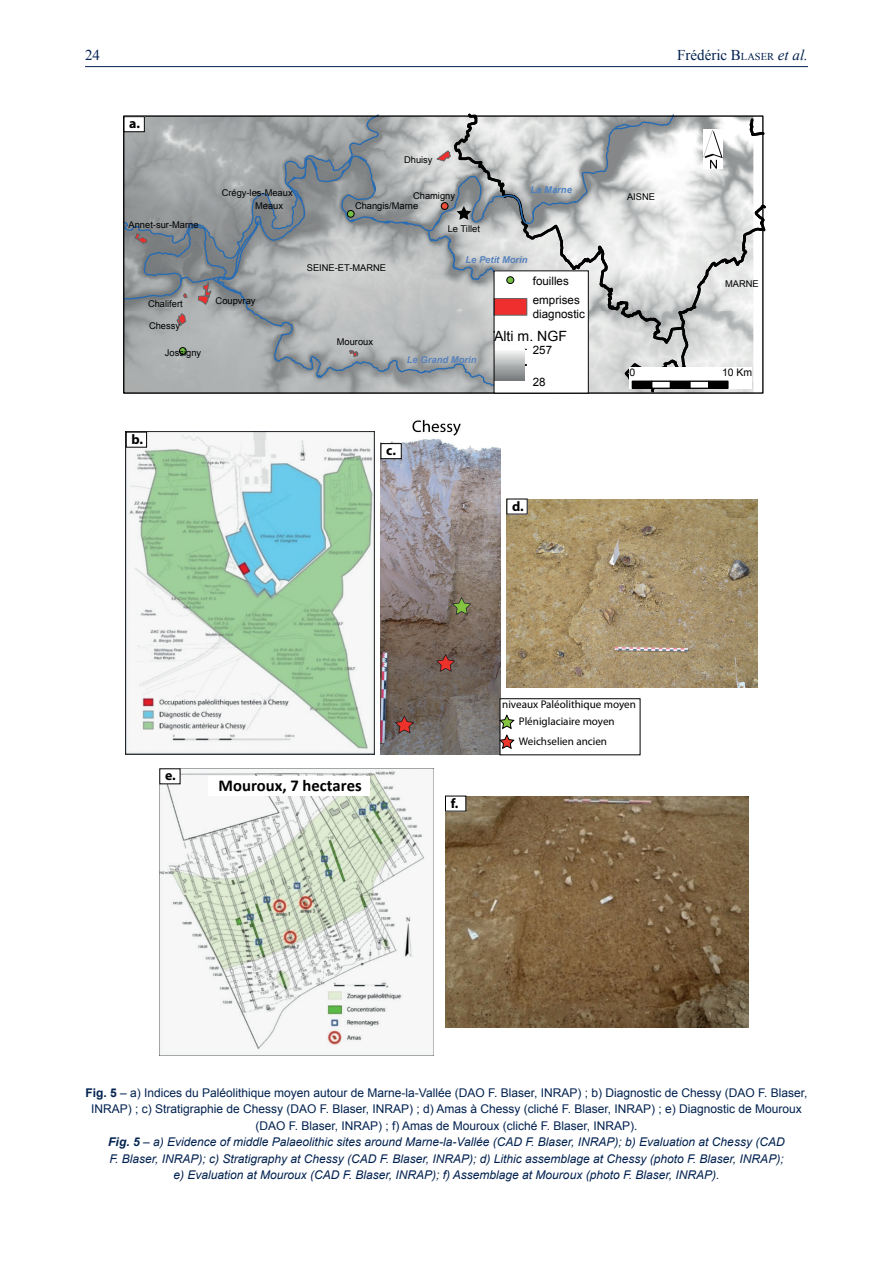
<style>
.page{position:relative;width:893px;height:1263px;background:#fff}
.page>*{position:absolute;margin:0;border:0;box-sizing:border-box;transform-origin:0 0}
.t1{font:55.65px "ESRI North";color:#000001}
.t2{font:700 16.65px "Calibri";color:#000001}
.t3{font:15px "Times New Roman";color:#00214f}
.t4{font:14.1px "Arial";color:#000001}
.t5{font:700 13.8px "Myriad Pro";color:#000001}
.t6{font:italic 12px/16.5px "Arial";color:#00214f;text-align:center}
.t7{font:11.55px/13.5px "Arial";color:#000001}
.t8{font:11.1px/17.2px "Myriad Pro";color:#000001;text-align:center}
.t9{font:10.5px "Arial";color:#000001}
.t10{font:italic 700 9.45px "Arial";color:#5782bd}
.t11{font:italic 700 9.45px "Arial";color:#4b81c2}
.t12{font:9.3px "Arial";color:#000001}
.s1{font-size:10.5px}
.s2{font-style:italic}
.s3{font-weight:700;font-style:normal}
.s4{font-style:normal}
.s5{font-weight:700}
</style>
<div class="page">
<hr style="left:85px;top:66px;width:723px;height:1px;background:#00214f">
<img style="left:381px;top:420px;width:119px;height:335px">
<img style="left:126px;top:431px;width:248px;height:324px">
<img style="left:507px;top:499px;width:251px;height:188px">
<img style="left:159px;top:768px;width:275px;height:287px">
<div style="left:208px;top:776px;width:161px;height:20px;background:#fff"></div>
<img style="left:445px;top:796px;width:304px;height:231px">
<svg style="left:122px;top:113px;width:644px;height:281px;background:#b5b8ba"></svg>
<div style="left:500px;top:698px;width:140px;height:57px;border:1px solid #000001"></div>
<div style="left:124px;top:117px;width:20px;height:15px;background:#fff"></div>
<div style="left:124px;top:116px;width:21px;height:16px;border:1px solid #000001"></div>
<div style="left:126px;top:432px;width:21px;height:15px;background:#fff"></div>
<div style="left:126px;top:432px;width:21px;height:15px;border:1px solid #000001"></div>
<div style="left:381px;top:444px;width:20px;height:15px;background:#fff"></div>
<div style="left:381px;top:443px;width:21px;height:16px;border:1px solid #000001"></div>
<div style="left:507px;top:499px;width:20px;height:15px;background:#fff"></div>
<div style="left:160px;top:769px;width:20px;height:15px;background:#fff"></div>
<div style="left:445px;top:796px;width:21px;height:15px;background:#fff"></div>
<svg style="left:499px;top:714px;width:16px;height:35px"></svg>
<p class="t3" style="left:85px;top:45px;width:16px">24</p>
<p class="t3" style="left:677px;top:45px;width:132px">Frédéric B<span class="s1">LASER</span> <span class="s2">et al.</span></p>
<p class="t5" style="left:129px;top:115px;width:12px">a.</p>
<p class="t12" style="left:129px;top:219px;width:71px">Annet-sur-Marne</p>
<p class="t12" style="left:148px;top:297px;width:36px">Chalifert</p>
<p class="t12" style="left:149px;top:320px;width:33px">Chessy</p>
<p class="t12" style="left:165px;top:347px;width:38px">Jossigny</p>
<p class="t12" style="left:404px;top:153px;width:30px">Dhuisy</p>
<p class="t12" style="left:222px;top:186px;width:73px">Crégy-les-Meaux</p>
<p class="t12" style="left:255px;top:199px;width:29px">Meaux</p>
<p class="t12" style="left:413px;top:190px;width:43px">Chamigny</p>
<p class="t12" style="left:355px;top:199px;width:65px">Changis/Marne</p>
<p class="t11" style="left:531px;top:183px;width:43px">La Marne</p>
<p class="t12" style="left:448px;top:222px;width:34px">Le Tillet</p>
<p class="t12" style="left:307px;top:262px;width:81px">SEINE-ET-MARNE</p>
<p class="t10" style="left:465px;top:253px;width:64px">Le Petit Morin</p>
<p class="t7" style="left:533px;top:274px;width:38px">fouilles</p>
<p class="t12" style="left:216px;top:295px;width:41px">Coupvray</p>
<p class="t12" style="left:337px;top:335px;width:38px">Mouroux</p>
<p class="t10" style="left:407px;top:353px;width:71px">Le Grand Morin</p>
<p class="t7" style="left:533px;top:293px;width:54px">emprises diagnostic</p>
<p class="t4" style="left:494px;top:327px;width:75px">Alti m. NGF</p>
<p class="t7" style="left:533px;top:343px;width:21px">257</p>
<p class="t7" style="left:533px;top:375px;width:14px">28</p>
<p class="t5" style="left:132px;top:430px;width:13px">b.</p>
<p class="t5" style="left:386px;top:442px;width:11px">c.</p>
<p class="t5" style="left:512px;top:497px;width:13px">d.</p>
<p class="t12" style="left:627px;top:190px;width:29px">AISNE</p>
<h1 class="t1" style="left:703px;top:117px;width:21px">´</h1>
<p class="t12" style="left:725px;top:277px;width:35px">MARNE</p>
<p class="t9" style="left:629px;top:366px;width:7px">0</p>
<p class="t9" style="left:722px;top:366px;width:31px">10 Km</p>
<p class="t5" style="left:165px;top:767px;width:12px">e.</p>
<h2 class="t2" style="left:219px;top:774px;width:145px">Mouroux, 7 hectares</h2>
<p class="t5" style="left:451px;top:794px;width:9px">f.</p>
<p class="t8" style="left:502px;top:695px;width:135px">niveaux Paléolithique moyen<br>Pléniglaciaire moyen</p>
<p class="t8" style="left:519px;top:733px;width:90px">Weichselien ancien</p>
<p class="t6" style="left:85px;top:1084px;width:724px"><span class="s3">Fig. 5</span> <span class="s4">– a) Indices du Paléolithique moyen autour de Marne-la-Vallée (DAO F. Blaser, INRAP) ; b) Diagnostic de Chessy (DAO F. Blaser, INRAP) ; c) Stratigraphie de Chessy (DAO F. Blaser, INRAP) ; d) Amas à Chessy (cliché F. Blaser, INRAP) ; e) Diagnostic de Mouroux (DAO F. Blaser, INRAP) ; f) Amas de Mouroux (cliché F. Blaser, INRAP).<br></span><span class="s5">Fig. 5</span> – a) Evidence of middle Palaeolithic sites around Marne-la-Vallée (CAD F. Blaser, INRAP); b) Evaluation at Chessy (CAD<br>F. Blaser, INRAP); c) Stratigraphy at Chessy (CAD F. Blaser, INRAP); d) Lithic assemblage at Chessy (photo F. Blaser, INRAP);<br>e) Evaluation at Mouroux (CAD F. Blaser, INRAP); f) Assemblage at Mouroux (photo F. Blaser, INRAP).</p>
</div>
